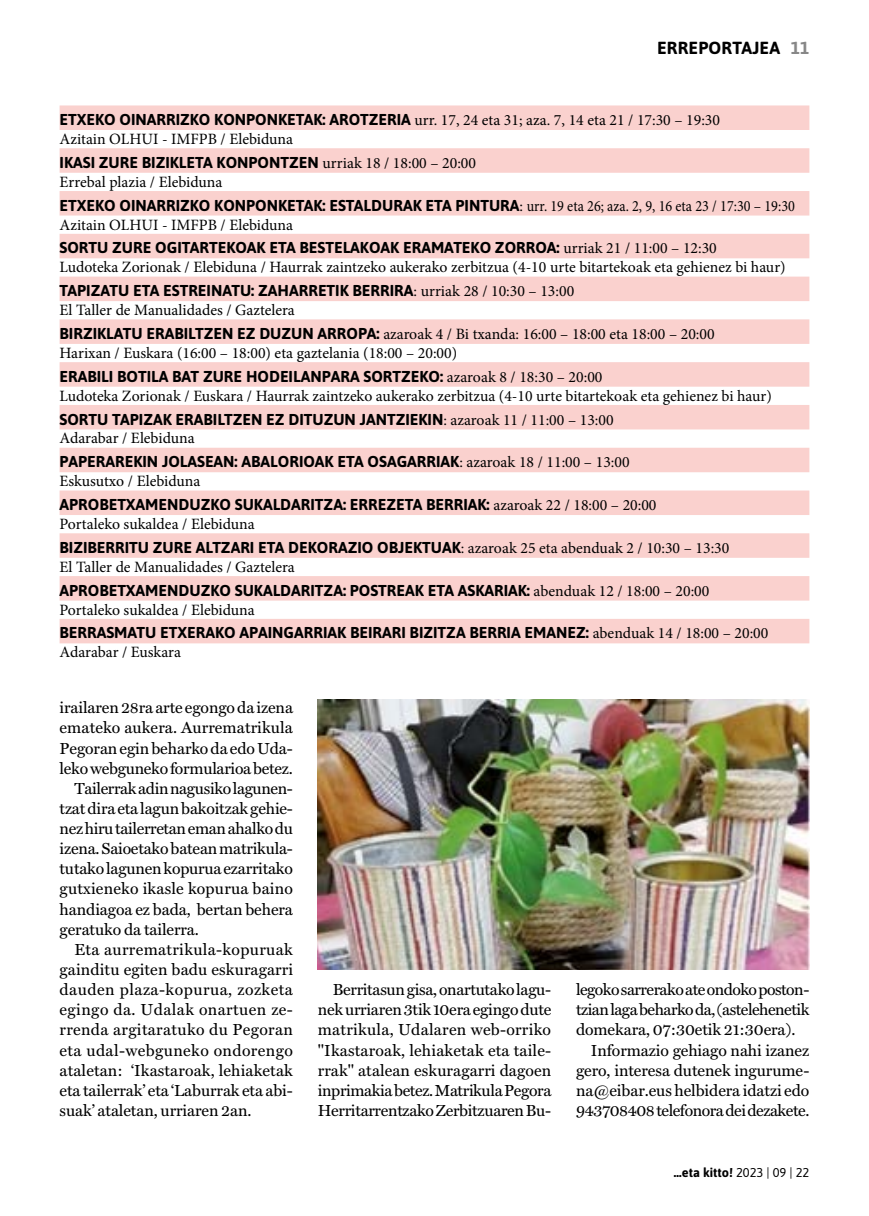
<style>
.page{position:relative;width:869px;height:1216px;background:#fff}
.page>*{position:absolute;margin:0;border:0;box-sizing:border-box;transform-origin:0 0}
.t1{font:700 17.5px "Asap";letter-spacing:.01em;color:#000}
.t2{font:16.1px/20.1px "Miller Text Roman";letter-spacing:-.005em;color:#000;text-align:justify}
.t3{font:16.1px "Miller Text Roman";letter-spacing:-.03em;color:#000}
.t4{font:16.1px "Miller Text Roman";letter-spacing:.02em;color:#000}
.t5{font:16.1px "Miller Text Roman";letter-spacing:.025em;color:#000}
.t6{font:16.1px "Miller Text Roman";letter-spacing:.03em;color:#000}
.t7{font:700 15.75px "Asap";color:#000}
.t8{font:15.75px/18.9px "Minion Pro";color:#000}
.t9{font:700 12.78px "Asap";color:#000}
.s1{color:#878787}
.s2{font-family:"Asap";font-weight:700}
.s3{font-family:"Minion Pro";font-weight:400}
.s4{font-weight:400}
</style>
<div class="page">
<div style="left:60px;top:105px;width:749px;height:25px;background:#fad1ce"></div>
<div style="left:60px;top:148px;width:749px;height:25px;background:#fad1ce"></div>
<div style="left:60px;top:191px;width:749px;height:24px;background:#fad1ce"></div>
<div style="left:60px;top:234px;width:749px;height:24px;background:#fad1ce"></div>
<div style="left:60px;top:276px;width:749px;height:25px;background:#fad1ce"></div>
<div style="left:60px;top:319px;width:749px;height:25px;background:#fad1ce"></div>
<div style="left:60px;top:362px;width:749px;height:24px;background:#fad1ce"></div>
<div style="left:60px;top:405px;width:749px;height:24px;background:#fad1ce"></div>
<div style="left:60px;top:448px;width:749px;height:24px;background:#fad1ce"></div>
<div style="left:60px;top:490px;width:749px;height:25px;background:#fad1ce"></div>
<div style="left:60px;top:533px;width:749px;height:25px;background:#fad1ce"></div>
<div style="left:60px;top:576px;width:749px;height:24px;background:#fad1ce"></div>
<div style="left:60px;top:619px;width:749px;height:24px;background:#fad1ce"></div>
<img style="left:317px;top:699px;width:492px;height:270px">
<p class="t1" style="left:656px;top:36px;width:154px">ERREPORTAJEA <span class="s1">11</span></p>
<p class="t8" style="left:60px;top:111px;width:661px"><span class="s2">ETXEKO OINARRIZKO KONPONKETAK: AROTZERIA</span> urr. 17, 24 eta 31; aza. 7, 14 eta 21 / 17:30 – 19:30<br>Azitain OLHUI - IMFPB / Elebiduna</p>
<p class="t7" style="left:60px;top:151px;width:418px">IKASI ZURE BIZIKLETA KONPONTZEN <span class="s3">urriak 18 / 18:00 – 20:00</span></p>
<p class="t8" style="left:60px;top:172px;width:164px">Errebal plazia / Elebiduna</p>
<p class="t7" style="left:60px;top:194px;width:736px">ETXEKO OINARRIZKO KONPONKETAK: ESTALDURAK ETA PINTURA<span class="s3">: urr. 19 eta 26; aza. 2, 9, 16 eta 23 / 17:30 – 19:30</span></p>
<p class="t8" style="left:60px;top:215px;width:235px">Azitain OLHUI - IMFPB / Elebiduna</p>
<p class="t7" style="left:60px;top:237px;width:658px">SORTU ZURE OGITARTEKOAK ETA BESTELAKOAK ERAMATEKO ZORROA: <span class="s3">urriak 21 / 11:00 – 12:30</span></p>
<p class="t8" style="left:60px;top:258px;width:727px">Ludoteka Zorionak / Elebiduna / Haurrak zaintzeko aukerako zerbitzua (4-10 urte bitartekoak eta gehienez bi haur)</p>
<p class="t7" style="left:60px;top:279px;width:516px">TAPIZATU ETA ESTREINATU: ZAHARRETIK BERRIRA<span class="s3">: urriak 28 / 10:30 – 13:00</span></p>
<p class="t8" style="left:60px;top:298px;width:656px;line-height:23.8px">El Taller de Manualidades / Gaztelera<br><span class="s2">BIRZIKLATU ERABILTZEN EZ DUZUN ARROPA:</span> azaroak 4 / Bi txanda: 16:00 – 18:00 eta 18:00 – 20:00</p>
<p class="t8" style="left:60px;top:343px;width:399px">Harixan / Euskara (16:00 – 18:00) eta gaztelania (18:00 – 20:00)</p>
<p class="t7" style="left:60px;top:365px;width:544px">ERABILI BOTILA BAT ZURE HODEILANPARA SORTZEKO: <span class="s3">azaroak 8 / 18:30 – 20:00</span></p>
<p class="t8" style="left:60px;top:386px;width:713px">Ludoteka Zorionak / Euskara / Haurrak zaintzeko aukerako zerbitzua (4-10 urte bitartekoak eta gehienez bi haur)</p>
<p class="t7" style="left:60px;top:408px;width:555px">SORTU TAPIZAK ERABILTZEN EZ DITUZUN JANTZIEKIN<span class="s3">: azaroak 11 / 11:00 – 13:00</span></p>
<p class="t8" style="left:60px;top:429px;width:136px">Adarabar / Elebiduna</p>
<p class="t7" style="left:60px;top:450px;width:571px">PAPERAREKIN JOLASEAN: ABALORIOAK ETA OSAGARRIAK<span class="s3">: azaroak 18 / 11:00 – 13:00</span></p>
<p class="t8" style="left:60px;top:472px;width:142px">Eskusutxo / Elebiduna</p>
<p class="t7" style="left:60px;top:493px;width:598px">APROBETXAMENDUZKO SUKALDARITZA: ERREZETA BERRIAK: <span class="s3">azaroak 22 / 18:00 – 20:00</span></p>
<p class="t8" style="left:60px;top:514px;width:196px">Portaleko sukaldea / Elebiduna</p>
<p class="t7" style="left:60px;top:536px;width:671px">BIZIBERRITU ZURE ALTZARI ETA DEKORAZIO OBJEKTUAK<span class="s3">: azaroak 25 eta abenduak 2 / 10:30 – 13:30</span></p>
<p class="t8" style="left:60px;top:557px;width:237px">El Taller de Manualidades / Gaztelera</p>
<p class="t7" style="left:60px;top:579px;width:651px">APROBETXAMENDUZKO SUKALDARITZA: POSTREAK ETA ASKARIAK: <span class="s3">abenduak 12 / 18:00 – 20:00</span></p>
<p class="t8" style="left:60px;top:600px;width:196px">Portaleko sukaldea / Elebiduna</p>
<p class="t7" style="left:60px;top:621px;width:710px">BERRASMATU ETXERAKO APAINGARRIAK BEIRARI BIZITZA BERRIA EMANEZ: <span class="s3">abenduak 14 / 18:00 – 20:00</span></p>
<p class="t8" style="left:60px;top:643px;width:123px">Adarabar / Euskara</p>
<p class="t2" style="left:60px;top:697px;width:235px">irailaren 28ra arte egongo da izena</p>
<p class="t2" style="left:60px;top:717px;width:235px">emateko aukera. Aurrematrikula</p>
<p class="t2" style="left:60px;top:737px;width:235px">Pegoran egin beharko da edo Uda-</p>
<p class="t2" style="left:60px;top:758px;width:234px">leko webguneko formularioa betez.</p>
<p class="t2" style="left:74px;top:778px;width:220px">Tailerrak adin nagusiko lagunen-</p>
<p class="t2" style="left:60px;top:798px;width:235px">tzat dira eta lagun bakoitzak gehie-</p>
<p class="t2" style="left:60px;top:818px;width:235px">nez hiru tailerretan eman ahalko du</p>
<p class="t2" style="left:60px;top:838px;width:235px">izena. Saioetako batean matrikula-</p>
<p class="t2" style="left:60px;top:858px;width:235px">tutako lagunen kopurua ezarritako</p>
<p class="t2" style="left:60px;top:878px;width:235px">gutxieneko ikasle kopurua baino</p>
<p class="t2" style="left:60px;top:898px;width:235px">handiagoa ez bada, bertan behera</p>
<p class="t2" style="left:60px;top:919px;width:141px">geratuko da tailerra.</p>
<p class="t4" style="left:74px;top:939px;width:220px">Eta aurrematrikula-kopuruak</p>
<p class="t2" style="left:60px;top:959px;width:235px">gainditu egiten badu eskuragarri</p>
<p class="t6" style="left:60px;top:980px;width:235px">dauden plaza-kopurua, zozketa</p>
<p class="t5" style="left:60px;top:1000px;width:235px">egingo da. Udalak onartuen ze-</p>
<p class="t4" style="left:60px;top:1020px;width:235px">rrenda argitaratuko du Pegoran</p>
<p class="t5" style="left:60px;top:1040px;width:235px">eta udal-webguneko ondorengo</p>
<p class="t2" style="left:60px;top:1059px;width:235px">ataletan: ‘Ikastaroak, lehiaketak</p>
<p class="t2" style="left:60px;top:1080px;width:235px">eta tailerrak’ eta ‘Laburrak eta abi-</p>
<p class="t2" style="left:60px;top:1100px;width:193px">suak’ ataletan, urriaren 2an.</p>
<p class="t2" style="left:317px;top:979px;width:235px;text-indent:15px">Berritasun gisa, onartutako lagu&shy;nek urriaren 3tik 10era egingo dute matrikula, Udalaren web-orriko "Ikastaroak, lehiaketak eta taile&shy;rrak" atalean eskuragarri dagoen inprimakia betez. Matrikula Pegora Herritarrentzako Zerbitzuaren Bu-</p>
<p class="t3" style="left:575px;top:980px;width:235px">legoko sarrerako ate ondoko poston-</p>
<p class="t3" style="left:575px;top:1000px;width:235px">tzian laga beharko da, (astelehenetik</p>
<p class="t2" style="left:575px;top:1019px;width:221px">domekara, 07:30etik 21:30era).</p>
<p class="t2" style="left:590px;top:1039px;width:220px">Informazio gehiago nahi izanez</p>
<p class="t2" style="left:575px;top:1059px;width:235px">gero, interesa dutenek ingurume-</p>
<p class="t2" style="left:575px;top:1080px;width:235px">na@eibar.eus helbidera idatzi edo</p>
<p class="t3" style="left:575px;top:1100px;width:235px">943708408 telefonora dei dezakete.</p>
<p class="t9" style="left:673px;top:1162px;width:137px">…eta kitto! <span class="s4">2023 | 09 | 22</span></p>
</div>
